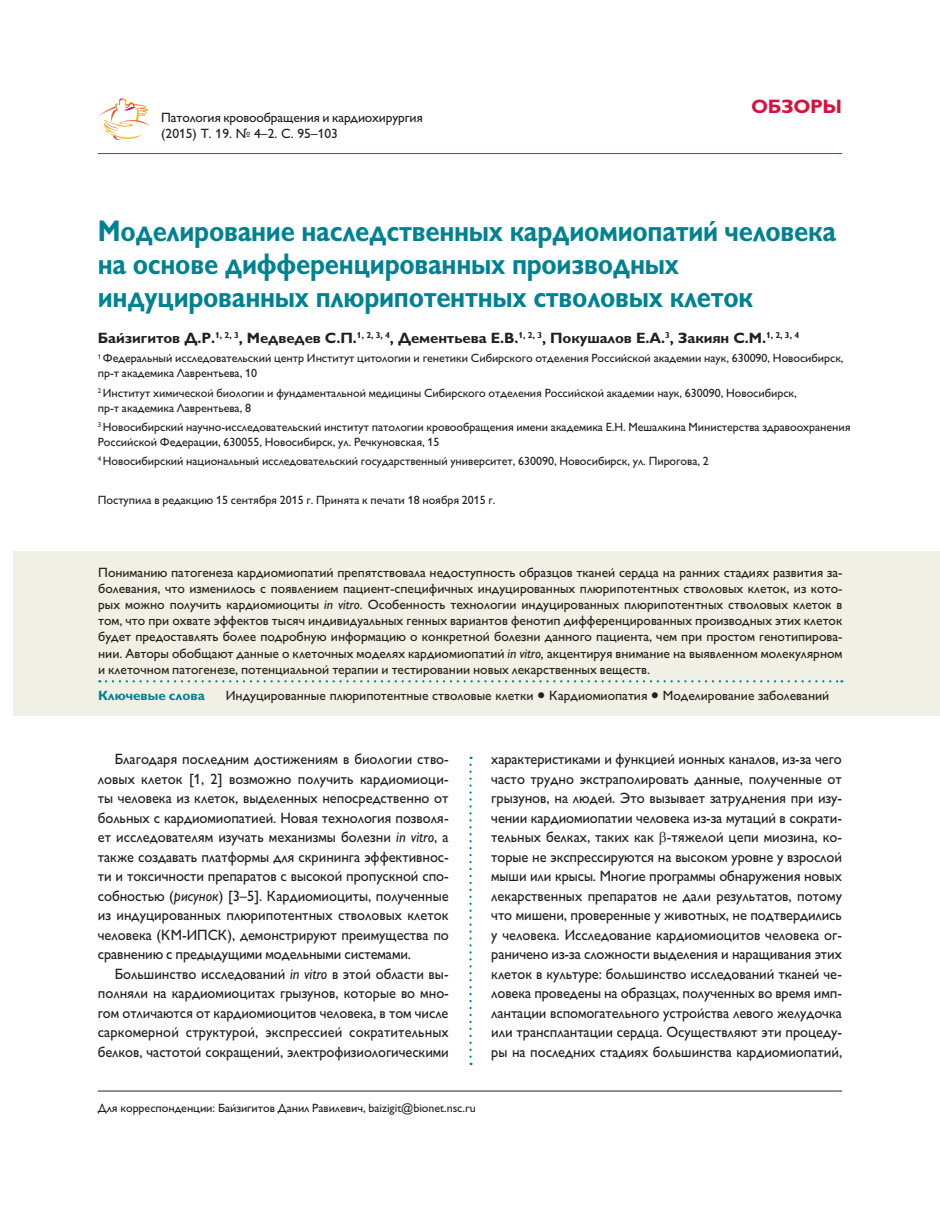
<style>
.page{position:relative;width:940px;height:1217px;background:#fff}
.page>*{position:absolute;margin:0;border:0;box-sizing:border-box;transform-origin:0 0}
.t1{font:700 30px/33px "Gill Sans C";letter-spacing:-.01em;color:#008293;scale:.86 1}
.t2{font:700 19.5px "Gill Sans C";color:#d7123e}
.t3{font:15px/19.5px "Gill Sans C";letter-spacing:-.005em;color:#231f20;text-align:justify;scale:.96 1}
.t4{font:700 15px "Gill Sans C";letter-spacing:-.005em;color:#231f20}
.t5{font:13.5px/16.2px "Gill Sans C";color:#231f20}
.t6{font:700 13.5px "Gill Sans C";letter-spacing:-.005em;color:#008293}
.t7{font:12px/15px "Gill Sans C";letter-spacing:-.005em;color:#231f20}
.s1{font-style:italic}
</style>
<div class="page">
<svg style="left:99px;top:98px;width:50px;height:42px"></svg>
<hr style="left:98px;top:153px;width:744px;height:1px;background:#d7123e">
<hr style="left:98px;top:1090px;width:744px;height:1px;background:#231f20">
<svg style="left:469px;top:764px;width:3px;height:300px"></svg>
<div style="left:13px;top:550px;width:927px;height:165px;background:#f1f0e4"></div>
<svg style="left:106px;top:680px;width:736px;height:2px"></svg>
<p class="t5" style="left:161px;top:109px;width:263px">Патология кровообращения и кардиохирургия (2015) Т. 19. № 4–2. С. 95–103</p>
<h2 class="t2" style="left:751px;top:95px;width:22px">Обзо</h2>
<h2 class="t2" style="left:810px;top:95px;width:34px">ры</h2>
<h1 class="t1" style="left:98px;top:214px;width:860px">Моделирование наследственных кардиомиопатий человека на основе дифференцированных производных индуцированных плюрипотентных стволовых клеток</h1>
<p class="t4" style="left:98px;top:329px;width:703px">Байзигитов Д.Р.<sup>1,</sup> <sup>2,</sup> <sup>3</sup>, Медведев С.П.<sup>1,</sup> <sup>2,</sup> <sup>3,</sup> <sup>4</sup>, Дементьева Е.В.<sup>1,</sup> <sup>2,</sup> <sup>3</sup>, Покушалов Е.А.<sup>3</sup>, Закиян С.М.<sup>1,</sup> <sup>2,</sup> <sup>3,</sup> <sup>4</sup></p>
<p class="t7" style="left:98px;top:351px;width:747px"><sup>1</sup> Федеральный исследовательский центр Институт цитологии и генетики Сибирского отделения Российской академии наук, 630090, Новосибирск, пр-т академика Лаврентьева, 10</p>
<p class="t7" style="left:98px;top:385px;width:700px"><sup>2</sup> Институт химической биологии и фундаментальной медицины Сибирского отделения Российской академии наук, 630090, Новосибирск, пр-т академика Лаврентьева, 8</p>
<p class="t7" style="left:98px;top:419px;width:754px"><sup>3</sup> Новосибирский научно-исследовательский институт патологии кровообращения имени академика Е.Н. Мешалкина Министерства здравоохранения<br>Российской Федерации, 630055, Новосибирск, ул. Речкуновская, 15</p>
<p class="t7" style="left:98px;top:453px;width:612px"><sup>4</sup> Новосибирский национальный исследовательский государственный университет, 630090, Новосибирск, ул. Пирогова, 2</p>
<p class="t7" style="left:98px;top:492px;width:399px">Поступила в редакцию 15 сентября 2015 г. Принята к печати 18 ноября 2015 г.</p>
<p class="t5" style="left:98px;top:563px;width:746px;text-align:justify">Пониманию патогенеза кардиомиопатий препятствовала недоступность образцов тканей сердца на ранних стадиях развития за&shy;болевания, что изменилось с появлением пациент-специфичных индуцированных плюрипотентных стволовых клеток, из кото&shy;рых можно получить кардиомиоциты <span class="s1">in vitro</span>. Особенность технологии индуцированных плюрипотентных стволовых клеток в том, что при охвате эффектов тысяч индивидуальных генных вариантов фенотип дифференцированных производных этих клеток будет предоставлять более подробную информацию о конкретной болезни данного пациента, чем при простом генотипирова&shy;нии. Авторы обобщают данные о клеточных моделях кардиомиопатий <span class="s1">in vitro,</span> акцентируя внимание на выявленном молекулярном и клеточном патогенезе, потенциальной терапии и тестировании новых лекарственных веществ.</p>
<p class="t6" style="left:98px;top:688px;width:108px">Ключевые слова</p>
<p class="t5" style="left:226px;top:687px;width:605px">Индуцированные плюрипотентные стволовые клетки • Кардиомиопатия • Моделирование заболеваний</p>
<p class="t3" style="left:98px;top:749px;width:367px;text-indent:17px">Благодаря последним достижениям в биологии ство&shy;ловых клеток [1, 2] возможно получить кардиомиоци&shy;ты человека из клеток, выделенных непосредственно от больных с кардиомиопатией. Новая технология позволя&shy;ет исследователям изучать механизмы болезни <span class="s1">in vitro</span>, а также создавать платформы для скрининга эффективнос&shy;ти и токсичности препаратов с высокой пропускной спо&shy;собностью (<span class="s1">рисунок</span>) [3–5]. Кардиомиоциты, полученные из индуцированных плюрипотентных стволовых клеток человека (КМ-ИПСК), демонстрируют преимущества по сравнению с предыдущими модельными системами.</p>
<p class="t3" style="left:98px;top:963px;width:367px;text-indent:17px">Большинство исследований <span class="s1">in vitro</span> в этой области вы&shy;полняли на кардиомиоцитах грызунов, которые во мно&shy;гом отличаются от кардиомиоцитов человека, в том числе саркомерной структурой, экспрессией сократительных белков, частотой сокращений, электрофизиологическими</p>
<p class="t3" style="left:491px;top:749px;width:367px">характеристиками и функцией ионных каналов, из-за чего часто трудно экстраполировать данные, полученные от грызунов, на людей. Это вызывает затруднения при изу&shy;чении кардиомиопатии человека из-за мутаций в сократи&shy;тельных белках, таких как -тяжелой цепи миозина, ко&shy;торые не экспрессируются на высоком уровне у взрослой мыши или крысы. Многие программы обнаружения новых лекарственных препаратов не дали результатов, потому что мишени, проверенные у животных, не подтвердились у человека. Исследование кардиомиоцитов человека ог&shy;раничено из-за сложности выделения и наращивания этих клеток в культуре: большинство исследований тканей че&shy;ловека проведены на образцах, полученных во время имп&shy;лантации вспомогательного устройства левого желудочка или трансплантации сердца. Осуществляют эти процеду&shy;ры на последних стадиях большинства кардиомиопатий,</p>
<p class="t7" style="left:98px;top:1100px;width:379px">Для корреспонденции: Байзигитов Данил Равилевич, baizigit@bionet.nsc.ru</p>
</div>
